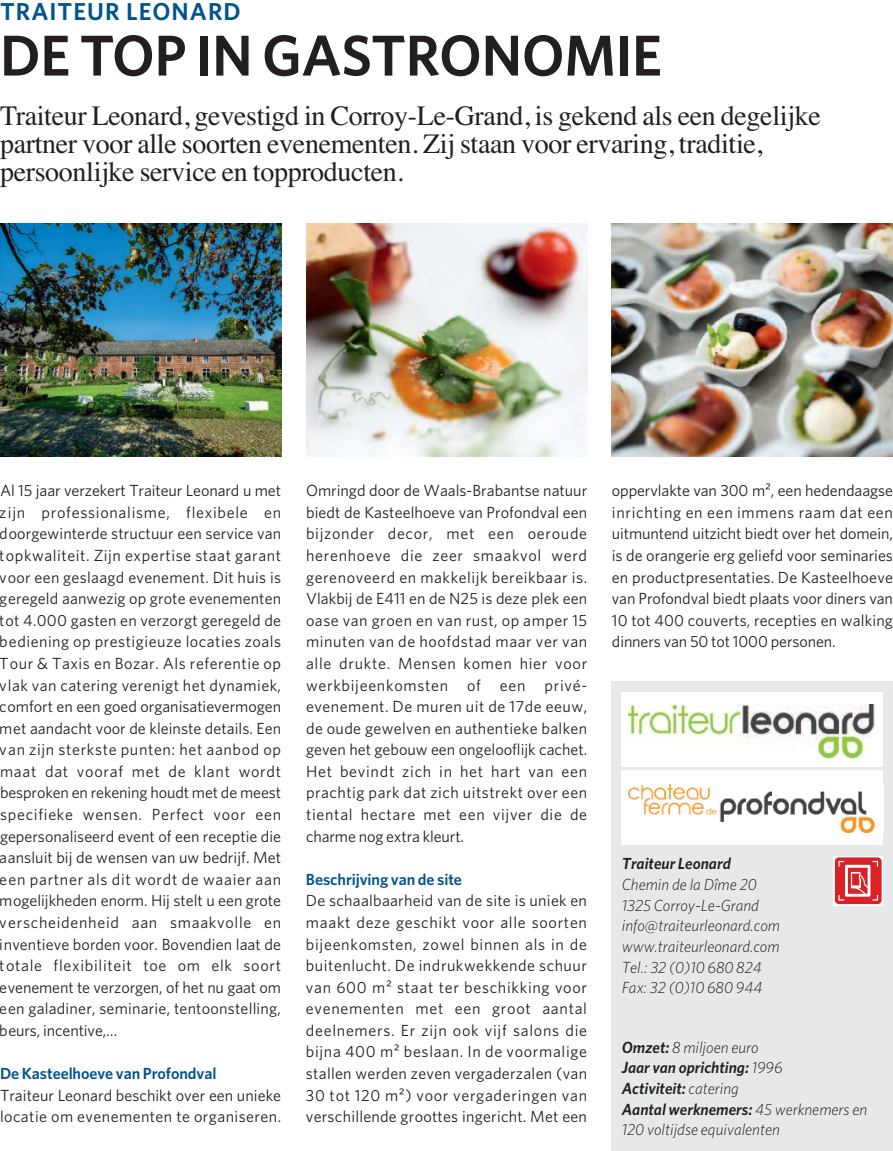
<style>
.page{position:relative;width:893px;height:1151px;background:#fff}
.page>*{position:absolute;margin:0;border:0;box-sizing:border-box;transform-origin:0 0}
.t1{font:600 57.75px "Whitney";letter-spacing:-.005em;color:#231f20}
.t2{font:28px/28px "Times";letter-spacing:-.01em;color:#231f20}
.t3{font:600 24.5px "Whitney";letter-spacing:.045em;color:#00548e}
.t4{font:16.1px/21.5px "Whitney";letter-spacing:.015em;color:#231f20;text-align:justify}
.t5{font:italic 300 16.1px/20.7px "Whitney";color:#231f20}
.t6{font:600 16.1px "Whitney";letter-spacing:-.005em;color:#00548e}
.t7{font:italic 600 16.1px "Whitney";color:#231f20}
.s1{font-weight:600}
</style>
<div class="page">
<div style="left:612px;top:681px;width:281px;height:470px;background:#e7e8e9"></div>
<img style="left:612px;top:223px;width:281px;height:233px">
<img style="left:0;top:223px;width:281px;height:233px">
<img style="left:306px;top:223px;width:281px;height:233px">
<div style="left:622px;top:692px;width:261px;height:74px;background:#fff"></div>
<img style="left:629px;top:705px;width:247px;height:53px">
<div style="left:622px;top:770px;width:261px;height:75px;background:#fff"></div>
<img style="left:628px;top:785px;width:247px;height:48px">
<svg style="left:833px;top:856px;width:50px;height:49px;background:#e56368"></svg>
<h3 class="t3" style="left:0;top:3px;width:242px">TRAITEUR LEONARD</h3>
<h1 class="t1" style="left:0;top:36px;width:664px">DE TOP IN GASTRONOMIE</h1>
<h2 class="t2" style="left:0;top:101px;width:822px">Traiteur Leonard, gevestigd in Corroy-Le-Grand, is gekend als een degelijke partner voor alle soorten evenementen. Zij staan voor ervaring, traditie, persoonlijke service en topproducten.</h2>
<p class="t4" style="left:0;top:481px;width:283px">Al 15 jaar verzekert Traiteur Leonard u met zijn professionalisme, flexibele en doorgewinterde structuur een service van topkwaliteit. Zijn expertise staat garant voor een geslaagd evenement. Dit huis is geregeld aanwezig op grote evenementen tot 4.000 gasten en verzorgt geregeld de bediening op prestigieuze locaties zoals Tour &amp; Taxis en Bozar. Als referentie op vlak van catering verenigt het dynamiek, comfort en een goed organisatievermogen met aandacht voor de kleinste details. Een van zijn sterkste punten: het aanbod op maat dat vooraf met de klant wordt besproken en rekening houdt met de meest specifieke wensen. Perfect voor een gepersonaliseerd event of een receptie die aansluit bij de wensen van uw bedrijf. Met een partner als dit wordt de waaier aan mogelijkheden enorm. Hij stelt u een grote verscheidenheid aan smaakvolle en inventieve borden voor. Bovendien laat de totale flexibiliteit toe om elk soort evenement te verzorgen, of het nu gaat om een galadiner, seminarie, tentoonstelling, beurs, incentive,…</p>
<p class="t6" style="left:0;top:1068px;width:218px">De Kasteelhoeve van Profondval</p>
<p class="t4" style="left:0;top:1086px;width:283px">Traiteur Leonard beschikt over een unieke locatie om evenementen te organiseren.</p>
<p class="t4" style="left:306px;top:481px;width:283px">Omringd door de Waals-Brabantse natuur biedt de Kasteelhoeve van Profondval een bijzonder decor, met een oeroude herenhoeve die zeer smaakvol werd gerenoveerd en makkelijk bereikbaar is.<br>Vlakbij de E411 en de N25 is deze plek een oase van groen en van rust, op amper 15 minuten van de hoofdstad maar ver van alle drukte. Mensen komen hier voor werkbijeenkomsten of een privé&shy;evenement. De muren uit de 17de eeuw, de oude gewelven en authentieke balken geven het gebouw een ongelooflijk cachet.<br>Het bevindt zich in het hart van een prachtig park dat zich uitstrekt over een tiental hectare met een vijver die de charme nog extra kleurt.</p>
<p class="t6" style="left:306px;top:874px;width:158px">Beschrijving van de site</p>
<p class="t4" style="left:306px;top:891px;width:283px">De schaalbaarheid van de site is uniek en maakt deze geschikt voor alle soorten bijeenkomsten, zowel binnen als in de buitenlucht. De indrukwekkende schuur van 600 m² staat ter beschikking voor evenementen met een groot aantal deelnemers. Er zijn ook vijf salons die bijna 400 m² beslaan. In de voormalige stallen werden zeven vergaderzalen (van 30 tot 120 m²) voor vergaderingen van verschillende groottes ingericht. Met een</p>
<p class="t4" style="left:612px;top:481px;width:283px">oppervlakte van 300 m², een hedendaagse inrichting en een immens raam dat een uitmuntend uitzicht biedt over het domein, is de orangerie erg geliefd voor seminaries en productpresentaties. De Kasteelhoeve van Profondval biedt plaats voor diners van 10 tot 400 couverts, recepties en walking dinners van 50 tot 1000 personen.</p>
<p class="t7" style="left:622px;top:858px;width:111px">Traiteur Leonard</p>
<p class="t5" style="left:622px;top:876px;width:160px">Chemin de la Dîme 20<br>1325 Corroy-Le-Grand info@traiteurleonard.com www.traiteurleonard.com<br>Tel.: 32 (0)10 680 824<br>Fax: 32 (0)10 680 944</p>
<p class="t5" style="left:622px;top:1038px;width:247px"><span class="s1">Omzet:</span> 8 miljoen euro<br><span class="s1">Jaar van oprichting:</span> 1996<br><span class="s1">Activiteit:</span> catering<br><span class="s1">Aantal werknemers:</span> 45 werknemers en<br>120 voltijdse equivalenten</p>
</div>
